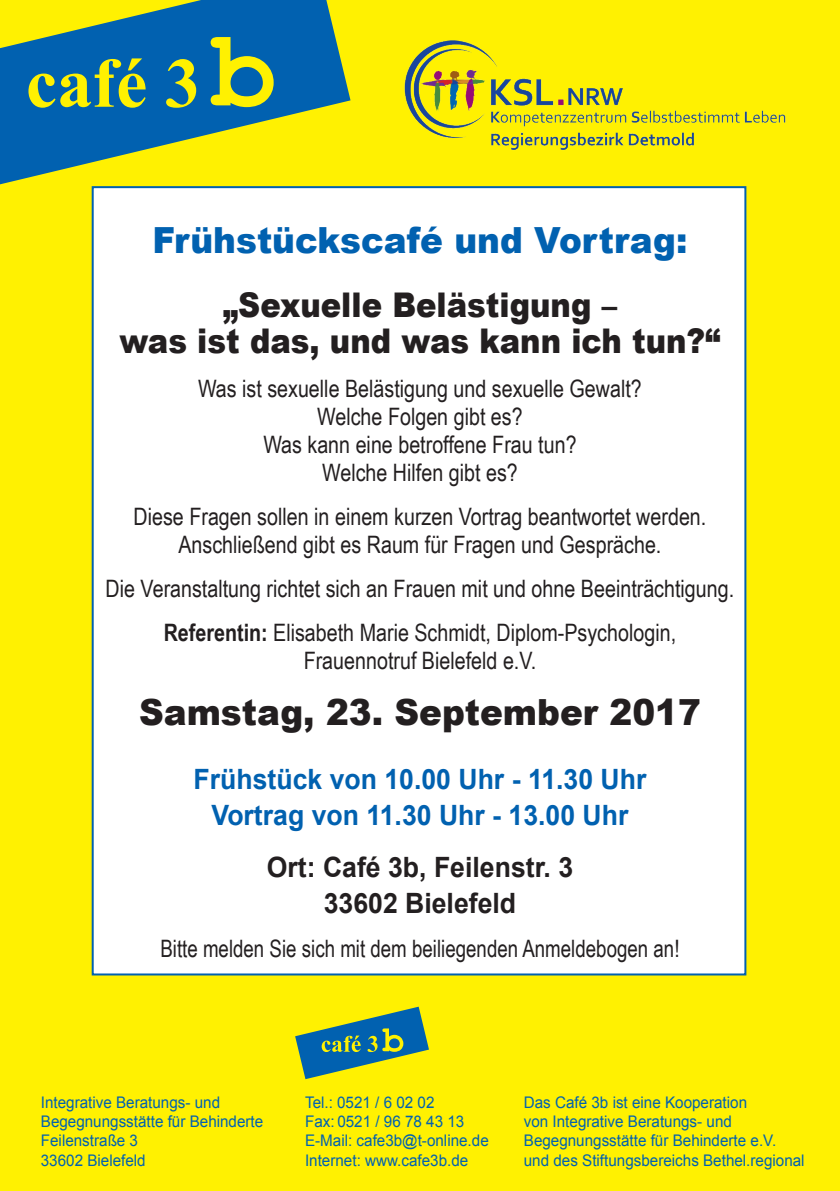
<style>
.page{position:relative;width:840px;height:1191px;background:#fff}
.page>*{position:absolute;margin:0;border:0;box-sizing:border-box;transform-origin:0 0}
.t1{font:900 36px "Arial";color:#0161b0;scale:.95 1}
.t2{font:900 36px "Arial";color:#231f20;scale:.95 1}
.t3{font:900 34px "Arial";color:#231f20;scale:.9 1}
.t4{font:700 28px "Arial";color:#0161b0;scale:.95 1}
.t5{font:700 28px "Arial";color:#231f20;scale:.95 1}
.t6{font:24px "Arial Narrow";color:#231f20}
.t7{font:24px "Arial Narrow";color:#231f20;scale:.95 1}
.t8{font:16px "Arial";color:#0161b0;scale:.95 1}
.s1{font-weight:700}
</style>
<div class="page">
<div style="left:0;top:0;width:839px;height:1191px;background:#fff101"></div>
<svg style="left:295px;top:1006px;width:134px;height:73px"></svg>
<div style="left:92px;top:186px;width:654px;height:789px;background:#fff;border:2px solid #0161b0"></div>
<img style="left:404px;top:40px;width:382px;height:111px">
<svg style="left:0;top:0;width:350px;height:184px;fill:#0161b0"></svg>
<svg style="left:28px;top:58px;width:117px;height:50px"></svg>
<svg style="left:166px;top:59px;width:30px;height:49px"></svg>
<svg style="left:210px;top:37px;width:63px;height:70px"></svg>
<p class="t1" style="left:152px;top:214px;width:564px">Frühstückscafé und Vortrag:</p>
<p class="t3" style="left:223px;top:280px;width:439px">„Sexuelle Belästigung –</p>
<p class="t3" style="left:119px;top:316px;width:669px">was ist das, und was kann ich tun?“</p>
<p class="t6" style="left:198px;top:370px;width:445px">Was ist sexuelle Belästigung und sexuelle Gewalt?</p>
<p class="t6" style="left:317px;top:398px;width:207px">Welche Folgen gibt es?</p>
<p class="t6" style="left:263px;top:426px;width:314px">Was kann eine betroffene Frau tun?</p>
<p class="t6" style="left:322px;top:454px;width:197px">Welche Hilfen gibt es?</p>
<p class="t6" style="left:133px;top:498px;width:574px">Diese Fragen sollen in einem kurzen Vortrag beantwortet werden.</p>
<p class="t6" style="left:178px;top:526px;width:484px">Anschließend gibt es Raum für Fragen und Gespräche.</p>
<p class="t6" style="left:106px;top:570px;width:629px">Die Veranstaltung richtet sich an Frauen mit und ohne Beeinträchtigung.</p>
<p class="t6" style="left:164px;top:614px;width:513px"><span class="s1">Referentin:</span> Elisabeth Marie Schmidt, Diplom-Psychologin,</p>
<p class="t6" style="left:303px;top:642px;width:234px">Frauennotruf Bielefeld e.V.</p>
<p class="t2" style="left:139px;top:686px;width:592px">Samstag, 23. September 2017</p>
<p class="t4" style="left:193px;top:760px;width:478px">Frühstück von 10.00 Uhr - 11.30 Uhr</p>
<p class="t4" style="left:211px;top:796px;width:440px">Vortrag von 11.30 Uhr - 13.00 Uhr</p>
<p class="t5" style="left:267px;top:848px;width:324px">Ort: Café 3b, Feilenstr. 3</p>
<p class="t5" style="left:323px;top:884px;width:204px">33602 Bielefeld</p>
<p class="t7" style="left:160px;top:930px;width:547px">Bitte melden Sie sich mit dem beiliegenden Anmeldebogen an!</p>
<p class="t8" style="left:41px;top:1091px;width:190px">Integrative Beratungs- und</p>
<p class="t8" style="left:41px;top:1111px;width:235px">Begegnungsstätte für Behinderte</p>
<p class="t8" style="left:41px;top:1130px;width:104px">Feilenstraße 3</p>
<p class="t8" style="left:41px;top:1149px;width:112px">33602 Bielefeld</p>
<p class="t8" style="left:305px;top:1091px;width:138px">Tel.: 0521 / 6 02 02</p>
<p class="t8" style="left:305px;top:1111px;width:169px">Fax: 0521 / 96 78 43 13</p>
<p class="t8" style="left:305px;top:1130px;width:195px">E-Mail: cafe3b@t-online.de</p>
<p class="t8" style="left:305px;top:1149px;width:173px">Internet: www.cafe3b.de</p>
<p class="t8" style="left:523px;top:1091px;width:236px">Das Café 3b ist eine Kooperation</p>
<p class="t8" style="left:523px;top:1111px;width:220px">von Integrative Beratungs- und</p>
<p class="t8" style="left:523px;top:1130px;width:267px">Begegnungsstätte für Behinderte e.V.</p>
<p class="t8" style="left:523px;top:1149px;width:297px">und des Stiftungsbereichs Bethel.regional</p>
</div>
